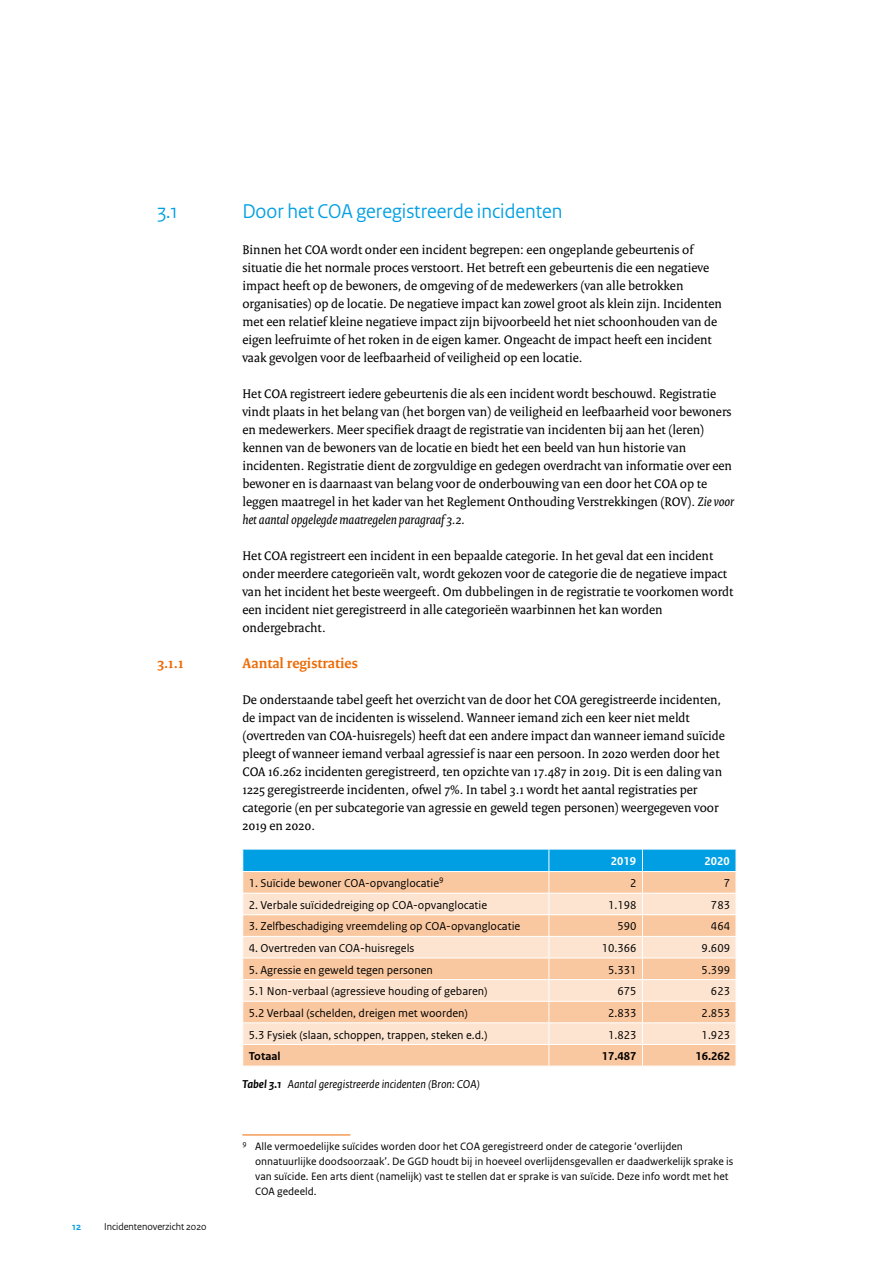
<style>
.page{position:relative;width:893px;height:1263px;background:#fff}
.page>*{position:absolute;margin:0;border:0;box-sizing:border-box;transform-origin:0 0}
._04_RO_Paragraafkop{font:21px "Rijksoverheid Sans Heading";color:#009fe3}
._05_RO_Alineakop_Ser{font:700 15px "Rijksoverheid Serif";color:#ed6b06}
._10_RO_Broodtekst_Se{font:13.5px/18px "Rijksoverheid Serif";color:#000}
._32_RO_Tabel_Broodte{font:12px "Rijksoverheid Sans Text";color:#000}
.Figuurtitel{font:italic 12px "Rijksoverheid Sans Text";color:#000}
._32_RO_Tabel_Broodte-2{font:700 12px "Rijksoverheid Sans Text";color:#000}
._31_RO_Tabel_Tussenk{font:700 12px "Rijksoverheid Sans Text";color:#fff}
._14_RO_Voetnoot{font:11.25px/15px "Rijksoverheid Sans Text";color:#000}
.t1{font:10.5px "Rijksoverheid Sans Heading";color:#000}
.t2{font:700 10.5px "Rijksoverheid Sans Heading";color:#009fe3}
.s1{font-style:italic}
.s2{font-weight:700}
</style>
<div class="page">
<svg style="left:242px;top:849px;width:494px;height:217px;background:#e3d3c0"></svg>
<hr style="left:242px;top:871px;width:307px;height:1px;background:#fff">
<hr style="left:549px;top:871px;width:93px;height:1px;background:#fff">
<hr style="left:642px;top:871px;width:94px;height:1px;background:#fff">
<hr style="left:242px;top:1134px;width:108px;height:1px;background:#ed6b06">
<p class="_04_RO_Paragraafkop" style="left:157px;top:199px;width:22px">3.1</p>
<p class="_04_RO_Paragraafkop" style="left:242px;top:199px;width:322px">Door het COA geregistreerde incidenten</p>
<p class="_10_RO_Broodtekst_Se" style="left:242px;top:240px;width:481px">Binnen het COA wordt onder een incident begrepen: een ongeplande gebeurtenis of situatie die het normale proces verstoort. Het betreft een gebeurtenis die een negatieve impact heeft op de bewoners, de omgeving of de medewerkers (van alle betrokken organisaties) op de locatie. De negatieve impact kan zowel groot als klein zijn. Incidenten met een relatief kleine negatieve impact zijn bijvoorbeeld het niet schoonhouden van de eigen leefruimte of het roken in de eigen kamer. Ongeacht de impact heeft een incident vaak gevolgen voor de leefbaarheid of veiligheid op een locatie.</p>
<p class="_10_RO_Broodtekst_Se" style="left:242px;top:384px;width:493px">Het COA registreert iedere gebeurtenis die als een incident wordt beschouwd. Registratie vindt plaats in het belang van (het borgen van) de veiligheid en leefbaarheid voor bewoners en medewerkers. Meer specifiek draagt de registratie van incidenten bij aan het (leren) kennen van de bewoners van de locatie en biedt het een beeld van hun historie van incidenten. Registratie dient de zorgvuldige en gedegen overdracht van informatie over een bewoner en is daarnaast van belang voor de onderbouwing van een door het COA op te leggen maatregel in het kader van het Reglement Onthouding Verstrekkingen (ROV). <span class="s1">Zie voor het aantal opgelegde maatregelen paragraaf 3.2.</span></p>
<p class="_10_RO_Broodtekst_Se" style="left:242px;top:546px;width:492px">Het COA registreert een incident in een bepaalde categorie. In het geval dat een incident onder meerdere categorieën valt, wordt gekozen voor de categorie die de negatieve impact van het incident het beste weergeeft. Om dubbelingen in de registratie te voorkomen wordt een incident niet geregistreerd in alle categorieën waarbinnen het kan worden ondergebracht.</p>
<p class="_05_RO_Alineakop_Ser" style="left:157px;top:654px;width:28px">3.1.1</p>
<p class="_05_RO_Alineakop_Ser" style="left:242px;top:654px;width:117px">Aantal registraties</p>
<p class="_10_RO_Broodtekst_Se" style="left:242px;top:690px;width:484px">De onderstaande tabel geeft het overzicht van de door het COA geregistreerde incidenten, de impact van de incidenten is wisselend. Wanneer iemand zich een keer niet meldt (overtreden van COA-huisregels) heeft dat een andere impact dan wanneer iemand suïcide pleegt of wanneer iemand verbaal agressief is naar een persoon. In 2020 werden door het COA 16.262 incidenten geregistreerd, ten opzichte van 17.487 in 2019. Dit is een daling van 1225 geregistreerde incidenten, ofwel 7%. In tabel 3.1 wordt het aantal registraties per categorie (en per subcategorie van agressie en geweld tegen personen) weergegeven voor 2019 en 2020.</p>
<p class="_31_RO_Tabel_Tussenk" style="left:611px;top:854px;width:27px">2019</p>
<p class="_31_RO_Tabel_Tussenk" style="left:704px;top:854px;width:27px">2020</p>
<p class="_32_RO_Tabel_Broodte" style="left:249px;top:876px;width:196px">1. Suïcide bewoner COA-opvanglocatie<sup>9</sup></p>
<p class="_32_RO_Tabel_Broodte" style="left:630px;top:876px;width:8px">2</p>
<p class="_32_RO_Tabel_Broodte" style="left:724px;top:876px;width:8px">7</p>
<p class="_32_RO_Tabel_Broodte" style="left:249px;top:898px;width:240px">2. Verbale suïcidedreiging op COA-opvanglocatie</p>
<p class="_32_RO_Tabel_Broodte" style="left:608px;top:898px;width:30px">1.198</p>
<p class="_32_RO_Tabel_Broodte" style="left:711px;top:898px;width:21px">783</p>
<p class="_32_RO_Tabel_Broodte" style="left:249px;top:920px;width:273px">3. Zelfbeschadiging vreemdeling op COA-opvanglocatie</p>
<p class="_32_RO_Tabel_Broodte" style="left:617px;top:920px;width:21px">590</p>
<p class="_32_RO_Tabel_Broodte" style="left:711px;top:920px;width:21px">464</p>
<p class="_32_RO_Tabel_Broodte" style="left:249px;top:941px;width:167px">4. Overtreden van COA-huisregels</p>
<p class="_32_RO_Tabel_Broodte" style="left:602px;top:941px;width:36px">10.366</p>
<p class="_32_RO_Tabel_Broodte" style="left:702px;top:941px;width:30px">9.609</p>
<p class="_32_RO_Tabel_Broodte" style="left:249px;top:963px;width:186px">5. Agressie en geweld tegen personen</p>
<p class="_32_RO_Tabel_Broodte" style="left:608px;top:963px;width:30px">5.331</p>
<p class="_32_RO_Tabel_Broodte" style="left:702px;top:963px;width:30px">5.399</p>
<p class="_32_RO_Tabel_Broodte" style="left:249px;top:984px;width:240px">5.1 Non-verbaal (agressieve houding of gebaren)</p>
<p class="_32_RO_Tabel_Broodte" style="left:617px;top:984px;width:21px">675</p>
<p class="_32_RO_Tabel_Broodte" style="left:711px;top:984px;width:21px">623</p>
<p class="_32_RO_Tabel_Broodte" style="left:249px;top:1006px;width:221px">5.2 Verbaal (schelden, dreigen met woorden)</p>
<p class="_32_RO_Tabel_Broodte" style="left:608px;top:1006px;width:30px">2.833</p>
<p class="_32_RO_Tabel_Broodte" style="left:702px;top:1006px;width:30px">2.853</p>
<p class="_32_RO_Tabel_Broodte" style="left:249px;top:1028px;width:240px">5.3 Fysiek (slaan, schoppen, trappen, steken e.d.)</p>
<p class="_32_RO_Tabel_Broodte" style="left:608px;top:1028px;width:30px">1.823</p>
<p class="_32_RO_Tabel_Broodte" style="left:702px;top:1028px;width:30px">1.923</p>
<p class="_32_RO_Tabel_Broodte-2" style="left:249px;top:1049px;width:33px">Totaal</p>
<p class="_32_RO_Tabel_Broodte-2" style="left:602px;top:1049px;width:36px">17.487</p>
<p class="_32_RO_Tabel_Broodte-2" style="left:695px;top:1049px;width:36px">16.262</p>
<p class="Figuurtitel" style="left:242px;top:1077px;width:239px"><span class="s2">Tabel 3.1</span> Aantal geregistreerde incidenten (Bron: COA)</p>
<p class="t2" style="left:72px;top:1221px;width:10px">12</p>
<p class="t1" style="left:104px;top:1221px;width:104px">Incidentenoverzicht 2020</p>
<p class="_14_RO_Voetnoot" style="left:255px;top:1139px;width:480px;text-indent:-13px"><sup>9</sup> Alle vermoedelijke suïcides worden door het COA geregistreerd onder de categorie ‘overlijden onnatuurlijke doodsoorzaak’. De GGD houdt bij in hoeveel overlijdensgevallen er daadwerkelijk sprake is van suïcide. Een arts dient (namelijk) vast te stellen dat er sprake is van suïcide. Deze info wordt met het COA gedeeld.</p>
</div>
